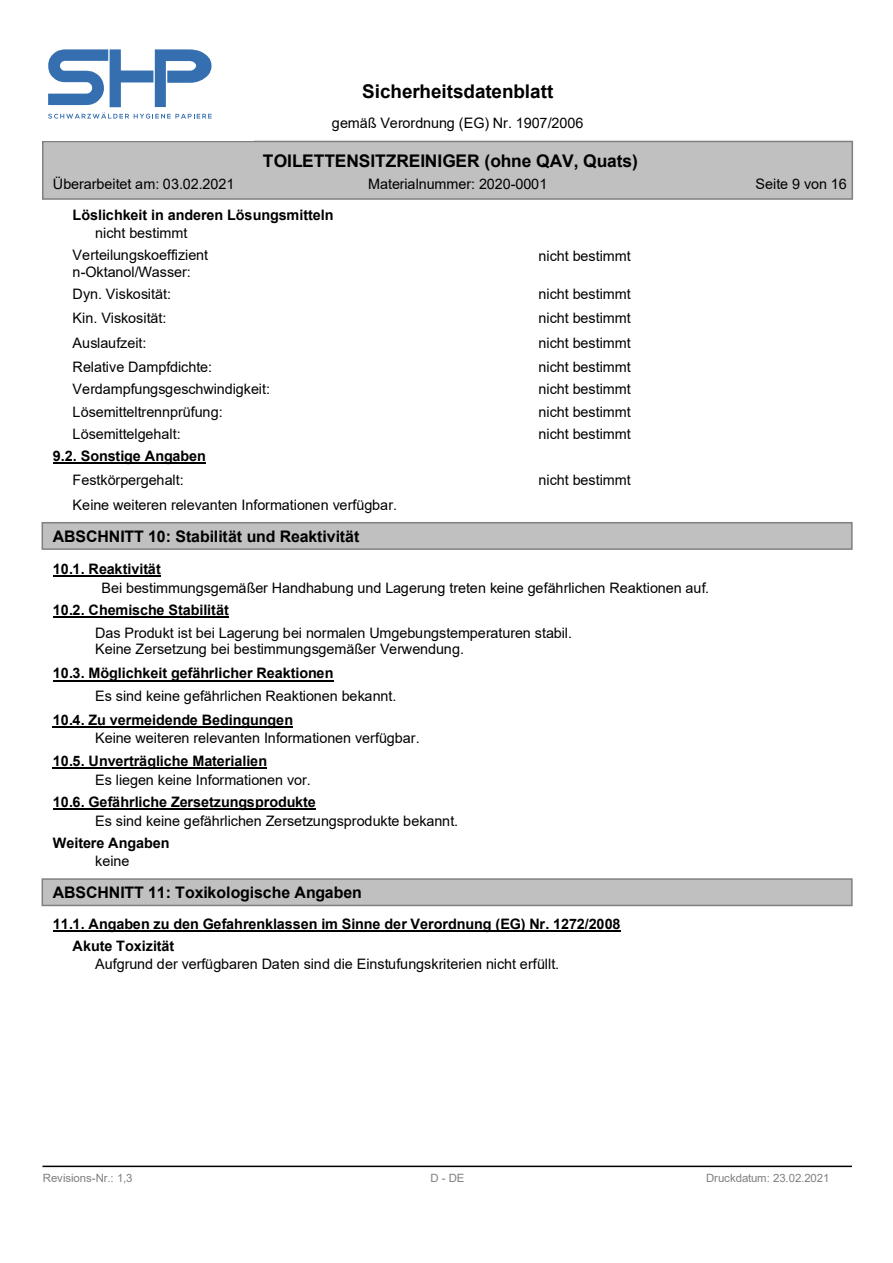
<style>
.page{position:relative;width:893px;height:1263px;background:#fff}
.page>*{position:absolute;margin:0;border:0;box-sizing:border-box;transform-origin:0 0}
.t1{font:700 18.9px "Arial";color:#000}
.t2{font:700 17.4px "Arial";letter-spacing:-.005em;color:#000}
.t3{font:700 15.9px "Arial";letter-spacing:-.005em;color:#000}
.t4{font:14.4px/21.9px "Arial";color:#000}
.t5{font:700 14.4px/22.5px "Arial";letter-spacing:-.005em;color:#000}
.t6{font:11.4px "Arial";letter-spacing:-.005em;color:#808080}
</style>
<div class="page">
<div style="left:43px;top:141px;width:809px;height:58px;background:#c0c0c0"></div>
<div style="left:42px;top:141px;width:811px;height:59px;border:2px solid #808080"></div>
<div style="left:42px;top:523px;width:810px;height:26px;background:#c0c0c0"></div>
<div style="left:42px;top:522px;width:810px;height:28px;border:2px solid #808080"></div>
<div style="left:42px;top:879px;width:810px;height:26px;background:#c0c0c0"></div>
<div style="left:42px;top:878px;width:810px;height:28px;border:2px solid #808080"></div>
<hr style="left:42px;top:1165px;width:810px;height:2px;background:#000">
<hr style="left:53px;top:462px;width:153px;height:2px;background:#000">
<hr style="left:53px;top:575px;width:108px;height:2px;background:#000">
<hr style="left:53px;top:616px;width:176px;height:2px;background:#000">
<hr style="left:53px;top:680px;width:280px;height:1px;background:#000">
<hr style="left:53px;top:726px;width:240px;height:2px;background:#000">
<hr style="left:53px;top:767px;width:214px;height:1px;background:#000">
<hr style="left:53px;top:808px;width:263px;height:2px;background:#000">
<hr style="left:53px;top:930px;width:568px;height:1px;background:#000">
<svg style="left:48px;top:49px;width:164px;height:70px"></svg>
<h1 class="t1" style="left:362px;top:78px;width:193px">Sicherheitsdatenblatt</h1>
<p class="t4" style="left:332px;top:112px;width:253px">gemäß Verordnung (EG) Nr. 1907/2006</p>
<p class="t2" style="left:263px;top:149px;width:376px">TOILETTENSITZREINIGER (ohne QAV, Quats)</p>
<p class="t4" style="left:53px;top:173px;width:183px">Überarbeitet am: 03.02.2021</p>
<p class="t4" style="left:368px;top:173px;width:181px">Materialnummer: 2020-0001</p>
<p class="t4" style="left:755px;top:173px;width:93px">Seite 9 von 16</p>
<p class="t5" style="left:73px;top:204px;width:262px">Löslichkeit in anderen Lösungsmitteln</p>
<p class="t4" style="left:73px;top:222px;width:137px;text-align:center">nicht bestimmt<br>Verteilungskoeffizient</p>
<p class="t4" style="left:538px;top:244px;width:94px">nicht bestimmt</p>
<p class="t4" style="left:73px;top:261px;width:120px">n-Oktanol/Wasser:<br>Dyn. Viskosität:</p>
<p class="t4" style="left:538px;top:282px;width:94px">nicht bestimmt</p>
<p class="t4" style="left:73px;top:307px;width:95px">Kin. Viskosität:</p>
<p class="t4" style="left:538px;top:307px;width:94px">nicht bestimmt</p>
<p class="t4" style="left:73px;top:331px;width:75px">Auslaufzeit:</p>
<p class="t4" style="left:538px;top:331px;width:94px">nicht bestimmt</p>
<p class="t4" style="left:73px;top:355px;width:141px">Relative Dampfdichte:</p>
<p class="t4" style="left:538px;top:355px;width:94px">nicht bestimmt</p>
<p class="t4" style="left:73px;top:378px;width:199px">Verdampfungsgeschwindigkeit:</p>
<p class="t4" style="left:538px;top:378px;width:94px">nicht bestimmt</p>
<p class="t4" style="left:73px;top:401px;width:152px">Lösemitteltrennprüfung:</p>
<p class="t4" style="left:538px;top:401px;width:94px">nicht bestimmt</p>
<p class="t4" style="left:73px;top:423px;width:110px">Lösemittelgehalt:</p>
<p class="t4" style="left:538px;top:423px;width:94px">nicht bestimmt</p>
<p class="t5" style="left:53px;top:444px;width:155px">9.2. Sonstige Angaben</p>
<p class="t4" style="left:73px;top:469px;width:113px">Festkörpergehalt:</p>
<p class="t4" style="left:538px;top:469px;width:94px">nicht bestimmt</p>
<p class="t4" style="left:73px;top:493px;width:326px">Keine weiteren relevanten Informationen verfügbar.</p>
<p class="t3" style="left:53px;top:525px;width:308px">ABSCHNITT 10: Stabilität und Reaktivität</p>
<p class="t5" style="left:53px;top:558px;width:110px">10.1. Reaktivität</p>
<p class="t4" style="left:101px;top:577px;width:609px">Bei bestimmungsgemäßer Handhabung und Lagerung treten keine gefährlichen Reaktionen auf.</p>
<p class="t5" style="left:53px;top:598px;width:178px">10.2. Chemische Stabilität</p>
<p class="t4" style="left:95px;top:624px;width:478px;line-height:16.5px">Das Produkt ist bei Lagerung bei normalen Umgebungstemperaturen stabil.<br>Keine Zersetzung bei bestimmungsgemäßer Verwendung.</p>
<p class="t5" style="left:53px;top:662px;width:282px">10.3. Möglichkeit gefährlicher Reaktionen</p>
<p class="t4" style="left:95px;top:685px;width:303px">Es sind keine gefährlichen Reaktionen bekannt.</p>
<p class="t4" style="left:95px;top:727px;width:326px">Keine weiteren relevanten Informationen verfügbar.</p>
<p class="t5" style="left:53px;top:709px;width:242px">10.4. Zu vermeidende Bedingungen</p>
<p class="t5" style="left:53px;top:749px;width:216px">10.5. Unverträgliche Materialien</p>
<p class="t4" style="left:95px;top:769px;width:217px">Es liegen keine Informationen vor.</p>
<p class="t5" style="left:53px;top:791px;width:264px">10.6. Gefährliche Zersetzungsprodukte</p>
<p class="t4" style="left:95px;top:810px;width:365px">Es sind keine gefährlichen Zersetzungsprodukte bekannt.</p>
<p class="t5" style="left:53px;top:832px;width:118px">Weitere Angaben</p>
<p class="t3" style="left:53px;top:881px;width:311px">ABSCHNITT 11: Toxikologische Angaben</p>
<p class="t5" style="left:73px;top:912px;width:549px;text-indent:-20px">11.1. Angaben zu den Gefahrenklassen im Sinne der Verordnung (EG) Nr. 1272/2008<br>Akute Toxizität</p>
<p class="t4" style="left:95px;top:953px;width:466px">Aufgrund der verfügbaren Daten sind die Einstufungskriterien nicht erfüllt.</p>
<p class="t4" style="left:95px;top:849px;width:36px">keine</p>
<p class="t6" style="left:43px;top:1170px;width:91px">Revisions-Nr.: 1,3</p>
<p class="t6" style="left:430px;top:1170px;width:35px">D - DE</p>
<p class="t6" style="left:706px;top:1170px;width:125px">Druckdatum: 23.02.2021</p>
</div>
